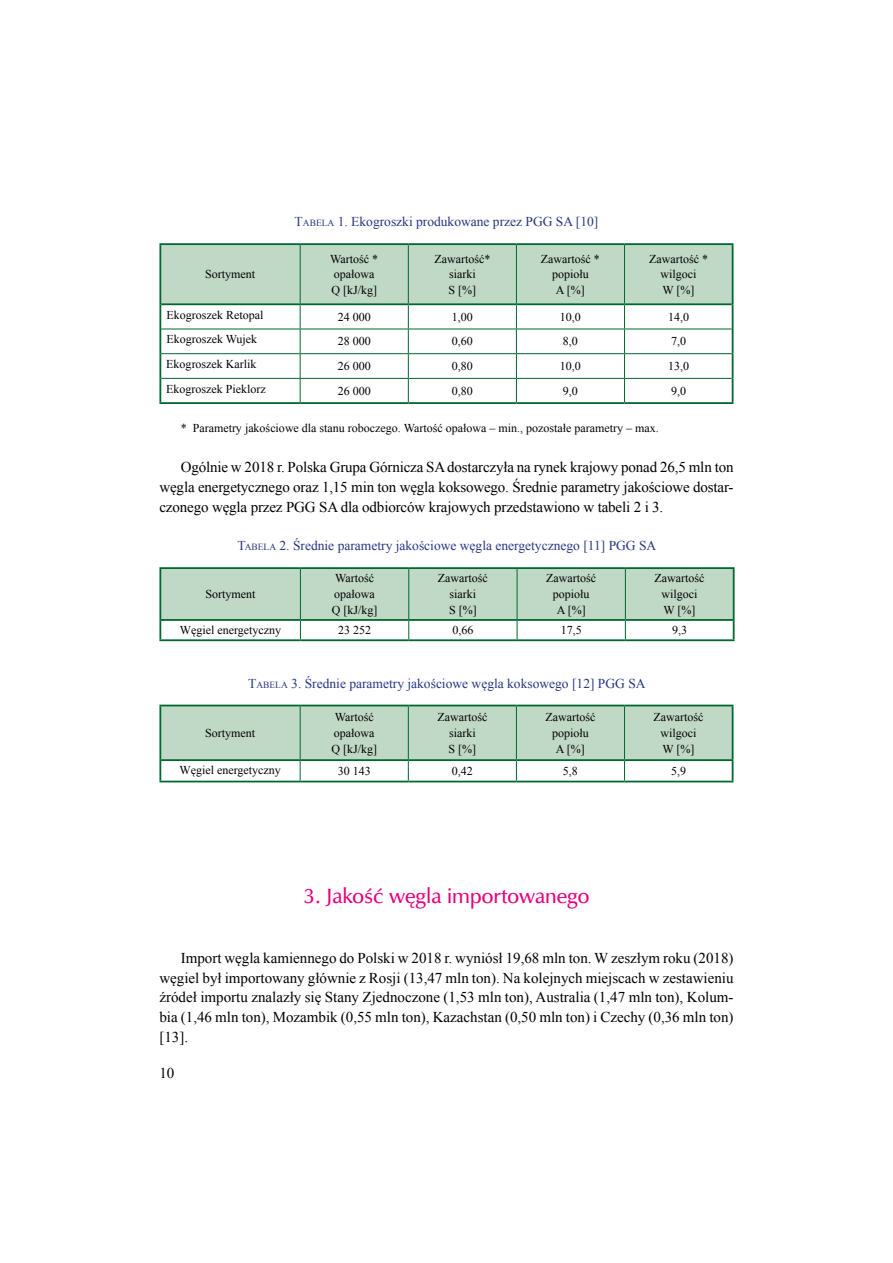
<style>
.page{position:relative;width:893px;height:1263px;background:#fff}
.page>*{position:absolute;margin:0;border:0;box-sizing:border-box;transform-origin:0 0}
.t1{font:21px "Zapf Humnst Dm EU";color:#e6007d}
.t2{font:15px/20px "Times New Roman";color:#000;text-align:justify}
.t3{font:13.5px "Times New Roman";color:#283583}
.t4{font:12px/15.8px "Times New Roman";color:#000;text-align:center}
.s1{font-style:inherit}
.s2{font-size:9.45px}
</style>
<div class="page">
<hr style="left:159px;top:243px;width:141px;height:2px;background:#00682e">
<hr style="left:159px;top:245px;width:2px;height:59px;background:#00682e">
<hr style="left:300px;top:243px;width:108px;height:2px;background:#00682e">
<hr style="left:408px;top:243px;width:108px;height:2px;background:#00682e">
<hr style="left:516px;top:243px;width:108px;height:2px;background:#00682e">
<hr style="left:624px;top:243px;width:109px;height:2px;background:#00682e">
<hr style="left:159px;top:304px;width:2px;height:25px;background:#00682e">
<hr style="left:159px;top:329px;width:2px;height:25px;background:#00682e">
<hr style="left:159px;top:354px;width:2px;height:24px;background:#00682e">
<hr style="left:159px;top:378px;width:2px;height:24px;background:#00682e">
<hr style="left:159px;top:402px;width:141px;height:2px;background:#00682e">
<hr style="left:300px;top:402px;width:108px;height:2px;background:#00682e">
<hr style="left:408px;top:402px;width:108px;height:2px;background:#00682e">
<hr style="left:516px;top:402px;width:108px;height:2px;background:#00682e">
<hr style="left:624px;top:402px;width:109px;height:2px;background:#00682e">
<svg style="left:160px;top:244px;width:573px;height:158px"></svg>
<hr style="left:161px;top:329px;width:139px;height:1px;background:#00682e">
<hr style="left:300px;top:329px;width:108px;height:1px;background:#00682e">
<hr style="left:408px;top:329px;width:108px;height:1px;background:#00682e">
<hr style="left:516px;top:329px;width:108px;height:1px;background:#00682e">
<hr style="left:624px;top:329px;width:108px;height:1px;background:#00682e">
<hr style="left:161px;top:353px;width:139px;height:1px;background:#00682e">
<hr style="left:300px;top:353px;width:108px;height:1px;background:#00682e">
<hr style="left:408px;top:353px;width:108px;height:1px;background:#00682e">
<hr style="left:516px;top:353px;width:108px;height:1px;background:#00682e">
<hr style="left:624px;top:353px;width:108px;height:1px;background:#00682e">
<hr style="left:161px;top:378px;width:139px;height:1px;background:#00682e">
<hr style="left:300px;top:378px;width:108px;height:1px;background:#00682e">
<hr style="left:408px;top:378px;width:108px;height:1px;background:#00682e">
<hr style="left:516px;top:378px;width:108px;height:1px;background:#00682e">
<hr style="left:624px;top:378px;width:108px;height:1px;background:#00682e">
<hr style="left:161px;top:303px;width:139px;height:2px;background:#00682e">
<hr style="left:300px;top:303px;width:108px;height:2px;background:#00682e">
<hr style="left:408px;top:303px;width:108px;height:2px;background:#00682e">
<hr style="left:516px;top:303px;width:108px;height:2px;background:#00682e">
<hr style="left:624px;top:303px;width:108px;height:2px;background:#00682e">
<hr style="left:159px;top:567px;width:141px;height:2px;background:#00682e">
<hr style="left:300px;top:567px;width:109px;height:2px;background:#00682e">
<hr style="left:409px;top:567px;width:108px;height:2px;background:#00682e">
<hr style="left:517px;top:567px;width:108px;height:2px;background:#00682e">
<hr style="left:625px;top:567px;width:110px;height:2px;background:#00682e">
<hr style="left:159px;top:639px;width:141px;height:2px;background:#00682e">
<hr style="left:300px;top:639px;width:109px;height:2px;background:#00682e">
<hr style="left:409px;top:639px;width:108px;height:2px;background:#00682e">
<hr style="left:517px;top:639px;width:108px;height:2px;background:#00682e">
<hr style="left:625px;top:639px;width:110px;height:2px;background:#00682e">
<svg style="left:159px;top:568px;width:576px;height:71px"></svg>
<hr style="left:159px;top:619px;width:141px;height:2px;background:#00682e">
<hr style="left:300px;top:619px;width:109px;height:2px;background:#00682e">
<hr style="left:409px;top:619px;width:108px;height:2px;background:#00682e">
<hr style="left:517px;top:619px;width:108px;height:2px;background:#00682e">
<hr style="left:625px;top:619px;width:110px;height:2px;background:#00682e">
<hr style="left:159px;top:705px;width:141px;height:1px;background:#00682e">
<hr style="left:159px;top:706px;width:2px;height:53px;background:#00682e">
<hr style="left:159px;top:761px;width:2px;height:20px;background:#00682e">
<hr style="left:159px;top:781px;width:141px;height:1px;background:#00682e">
<hr style="left:300px;top:781px;width:108px;height:1px;background:#00682e">
<hr style="left:408px;top:781px;width:108px;height:1px;background:#00682e">
<hr style="left:516px;top:781px;width:108px;height:1px;background:#00682e">
<hr style="left:624px;top:781px;width:109px;height:1px;background:#00682e">
<svg style="left:160px;top:705px;width:573px;height:76px"></svg>
<hr style="left:159px;top:759px;width:141px;height:2px;background:#00682e">
<hr style="left:300px;top:759px;width:108px;height:2px;background:#00682e">
<hr style="left:408px;top:759px;width:108px;height:2px;background:#00682e">
<hr style="left:516px;top:759px;width:108px;height:2px;background:#00682e">
<hr style="left:624px;top:759px;width:109px;height:2px;background:#00682e">
<p class="t4" style="left:205px;top:266px;width:52px">Sortyment</p>
<p class="t3" style="left:295px;top:213px;width:305px"><span class="s1">T</span><span class="s2">ABELA</span> 1. Ekogroszki produkowane przez PGG SA [10]</p>
<p class="t4" style="left:330px;top:251px;width:50px;text-align:left">Wartość * opałowa<br>Q [kJ/kg]</p>
<p class="t4" style="left:434px;top:251px;width:57px">Zawartość* siarki<br>S [%]</p>
<p class="t4" style="left:541px;top:251px;width:60px">Zawartość * popiołu<br>A [%]</p>
<p class="t4" style="left:649px;top:250px;width:60px">Zawartość * wilgoci<br>W [%]</p>
<p class="t4" style="left:166px;top:306px;width:98px">Ekogroszek Retopal</p>
<p class="t4" style="left:338px;top:309px;width:34px">24 000</p>
<p class="t4" style="left:452px;top:309px;width:22px">1,00</p>
<p class="t4" style="left:560px;top:309px;width:22px">10,0</p>
<p class="t4" style="left:668px;top:309px;width:22px">14,0</p>
<p class="t4" style="left:166px;top:331px;width:92px">Ekogroszek Wujek</p>
<p class="t4" style="left:338px;top:333px;width:34px">28 000</p>
<p class="t4" style="left:452px;top:333px;width:22px">0,60</p>
<p class="t4" style="left:563px;top:333px;width:16px">8,0</p>
<p class="t4" style="left:671px;top:333px;width:16px">7,0</p>
<p class="t4" style="left:166px;top:356px;width:92px">Ekogroszek Karlik</p>
<p class="t4" style="left:338px;top:358px;width:34px">26 000</p>
<p class="t4" style="left:452px;top:358px;width:22px">0,80</p>
<p class="t4" style="left:560px;top:358px;width:22px">10,0</p>
<p class="t4" style="left:668px;top:358px;width:22px">13,0</p>
<p class="t4" style="left:166px;top:381px;width:101px">Ekogroszek Pieklorz</p>
<p class="t4" style="left:338px;top:383px;width:34px">26 000</p>
<p class="t4" style="left:452px;top:383px;width:22px">0,80</p>
<p class="t4" style="left:563px;top:383px;width:16px">9,0</p>
<p class="t4" style="left:671px;top:383px;width:16px">9,0</p>
<p class="t4" style="left:181px;top:420px;width:480px">* Parametry jakościowe dla stanu roboczego. Wartość opałowa – min., pozostałe parametry ‒ max.</p>
<p class="t2" style="left:159px;top:457px;width:576px;text-indent:21px">Ogólnie w 2018 r. Polska Grupa Górnicza SA dostarczyła na rynek krajowy ponad 26,5 mln ton węgla energetycznego oraz 1,15 min ton węgla koksowego. Średnie parametry jakościowe dostar&shy;czonego węgla przez PGG SA dla odbiorców krajowych przedstawiono w tabeli 2 i 3.</p>
<p class="t3" style="left:237px;top:537px;width:420px">T<span class="s2">ABELA</span> 2. Średnie parametry jakościowe węgla energetycznego [11] PGG SA</p>
<p class="t4" style="left:205px;top:586px;width:52px">Sortyment</p>
<p class="t4" style="left:332px;top:570px;width:47px;text-align:left">Wartość opałowa<br>Q [kJ/kg]</p>
<p class="t4" style="left:438px;top:570px;width:51px">Zawartość siarki<br>S [%]</p>
<p class="t4" style="left:546px;top:570px;width:51px">Zawartość popiołu<br>A [%]</p>
<p class="t4" style="left:654px;top:570px;width:51px">Zawartość wilgoci<br>W [%]</p>
<p class="t4" style="left:180px;top:622px;width:103px">Węgiel energetyczny</p>
<p class="t4" style="left:338px;top:622px;width:34px">23 252</p>
<p class="t4" style="left:452px;top:622px;width:22px">0,66</p>
<p class="t4" style="left:561px;top:622px;width:22px">17,5</p>
<p class="t4" style="left:672px;top:622px;width:16px">9,3</p>
<p class="t3" style="left:248px;top:674px;width:399px"><span class="s1">T</span><span class="s2">ABELA</span> 3. Średnie parametry jakościowe węgla koksowego [12] PGG SA</p>
<p class="t4" style="left:205px;top:725px;width:52px">Sortyment</p>
<p class="t4" style="left:331px;top:709px;width:47px;text-align:left">Wartość opałowa<br>Q [kJ/kg]</p>
<p class="t4" style="left:437px;top:709px;width:51px">Zawartość siarki<br>S [%]</p>
<p class="t4" style="left:545px;top:709px;width:51px">Zawartość popiołu<br>A [%]</p>
<p class="t4" style="left:654px;top:709px;width:51px">Zawartość wilgoci<br>W [%]</p>
<p class="t4" style="left:180px;top:762px;width:103px">Węgiel energetyczny</p>
<p class="t4" style="left:338px;top:763px;width:34px">30 143</p>
<p class="t4" style="left:452px;top:763px;width:22px">0,42</p>
<p class="t4" style="left:563px;top:763px;width:16px">5,8</p>
<p class="t4" style="left:671px;top:763px;width:16px">5,9</p>
<p class="t1" style="left:304px;top:882px;width:287px">3. Jakość węgla importowanego</p>
<p class="t2" style="left:159px;top:947px;width:576px;text-indent:21px">Import węgla kamiennego do Polski w 2018 r. wyniósł 19,68 mln ton. W zeszłym roku (2018) węgiel był importowany głównie z Rosji (13,47 mln ton). Na kolejnych miejscach w zestawieniu źródeł importu znalazły się Stany Zjednoczone (1,53 mln ton), Australia (1,47 mln ton), Kolum&shy;bia (1,46 mln ton), Mozambik (0,55 mln ton), Kazachstan (0,50 mln ton) i Czechy (0,36 mln ton) [13].</p>
<p class="t2" style="left:159px;top:1062px;width:16px">10</p>
</div>
